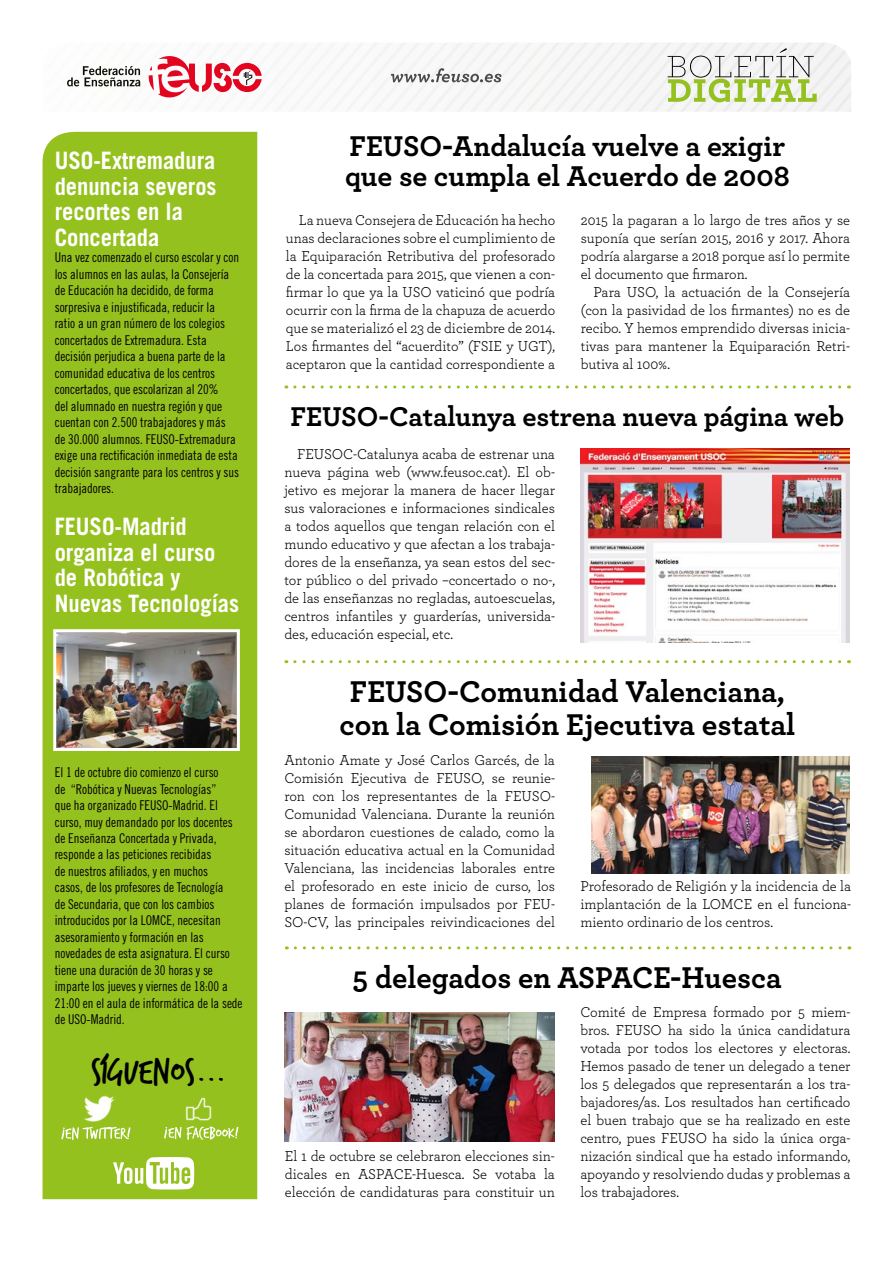
<style>
.page{position:relative;width:893px;height:1263px;background:#fff}
.page>*{position:absolute;margin:0;border:0;box-sizing:border-box;transform-origin:0 0}
.t1{font:37.65px "Trash Hand";color:#000}
.t2{font:700 31.5px/33px "Archer Pro";color:#000;text-align:center}
.t3{font:700 30px/30px "Archer Pro";color:#000}
.t4{font:700 28.5px "Archer Pro";color:#000}
.t5{font:700 24px/25.5px "Trade Gothic LT Std";letter-spacing:-.005em;color:#fff;scale:.94 1}
.t6{font:15px/18px "Archer Pro";letter-spacing:-.005em;color:#000;text-align:justify}
.t7{font:15px/18px "Archer Pro";letter-spacing:-.005em;color:#000;text-align:justify;scale:.96 1}
.t8{font:13.5px/16.5px "Trade Gothic LT Std Cn 18";letter-spacing:-.005em;color:#000;scale:.95 1}
</style>
<div class="page">
<div style="left:43px;top:136px;width:214px;height:1063px;background:#95c11f"></div>
<svg style="left:57px;top:43px;width:794px;height:93px"></svg>
<svg style="left:295px;top:385px;width:554px;height:3px"></svg>
<svg style="left:295px;top:660px;width:554px;height:3px"></svg>
<svg style="left:295px;top:946px;width:555px;height:3px"></svg>
<svg style="left:61px;top:1127px;width:69px;height:13px"></svg>
<img style="left:83px;top:1096px;width:31px;height:26px">
<svg style="left:164px;top:1126px;width:74px;height:14px"></svg>
<img style="left:184px;top:1096px;width:28px;height:26px">
<svg style="left:113px;top:1157px;width:81px;height:32px"></svg>
<img style="left:580px;top:448px;width:270px;height:195px">
<img style="left:57px;top:633px;width:179px;height:114px">
<div style="left:53px;top:629px;width:187px;height:122px;border:3px solid #fff"></div>
<img style="left:591px;top:757px;width:259px;height:116px">
<img style="left:284px;top:1012px;width:271px;height:129px">
<h3 class="t5" style="left:55px;top:148px;width:174px">USO-Extremadura denuncia severos recortes en la<br>Concertada</h3>
<p class="t8" style="left:55px;top:249px;width:196px">Una vez comenzado el curso escolar y con los alumnos en las aulas, la Consejería de Educación ha decidido, de forma sorpresiva e injustificada, reducir la<br>ratio a un gran número de los colegios concertados de Extremadura. Esta decisión perjudica a buena parte de la comunidad educativa de los centros concertados, que escolarizan al 20%<br>del alumnado en nuestra región y que cuentan con 2.500 trabajadores y más de 30.000 alumnos. FEUSO-Extremadura exige una rectificación inmediata de esta decisión sangrante para los centros y sus trabajadores.</p>
<h3 class="t5" style="left:55px;top:514px;width:198px">FEUSO-Madrid organiza el curso de Robótica y<br>Nuevas Tecnologías</h3>
<p class="t8" style="left:55px;top:764px;width:199px">El 1 de octubre dio comienzo el curso<br>de “Robótica y Nuevas Tecnologías”<br>que ha organizado FEUSO-Madrid. El curso, muy demandado por los docentes de Enseñanza Concertada y Privada, responde a las peticiones recibidas<br>de nuestros afiliados, y en muchos<br>casos, de los profesores de Tecnología<br>de Secundaria, que con los cambios introducidos por la LOMCE, necesitan asesoramiento y formación en las novedades de esta asignatura. El curso tiene una duración de 30 horas y se imparte los jueves y viernes de 18:00 a 21:00 en el aula de informática de la sede de USO-Madrid.</p>
<h1 class="t1" style="left:91px;top:1053px;width:136px">SÍGUENOS...</h1>
<h3 class="t3" style="left:345px;top:129px;width:446px">FEUSO-Andalucía vuelve a exigir que se cumpla el Acuerdo de 2008</h3>
<p class="t7" style="left:286px;top:210px;width:282px;text-indent:13px">La nueva Consejera de Educación ha hecho unas declaraciones sobre el cumplimiento de la Equiparación Retributiva del profesorado de la concertada para 2015, que vienen a con&shy;firmar lo que ya la USO vaticinó que podría ocurrir con la firma de la chapuza de acuerdo que se materializó el 23 de diciembre de 2014.<br>Los firmantes del “acuerdito” (FSIE y UGT), aceptaron que la cantidad correspondiente a</p>
<p class="t7" style="left:581px;top:210px;width:282px">2015 la pagaran a lo largo de tres años y se suponía que serían 2015, 2016 y 2017. Ahora podría alargarse a 2018 porque así lo permite el documento que firmaron.</p>
<p class="t6" style="left:581px;top:282px;width:271px;text-indent:13px">Para USO, la actuación de la Consejería (con la pasividad de los firmantes) no es de recibo. Y hemos emprendido diversas inicia&shy;tivas para mantener la Equiparación Retri&shy;butiva al 100%.</p>
<h3 class="t4" style="left:290px;top:394px;width:555px">FEUSO-Catalunya estrena nueva página web</h3>
<p class="t6" style="left:284px;top:444px;width:272px;text-indent:13px">FEUSOC-Catalunya acaba de estrenar una nueva página web (www.feusoc.cat). El ob&shy;jetivo es mejorar la manera de hacer llegar sus valoraciones e informaciones sindicales a todos aquellos que tengan relación con el mundo educativo y que afectan a los trabaja&shy;dores de la enseñanza, ya sean estos del sec&shy;tor público o del privado –concertado o no-, de las enseñanzas no regladas, autoescuelas, centros infantiles y guarderías, universida&shy;des, educación especial, etc.</p>
<h2 class="t2" style="left:339px;top:673px;width:457px">FEUSO-Comunidad Valenciana, con la Comisión Ejecutiva estatal</h2>
<p class="t6" style="left:284px;top:750px;width:272px">Antonio Amate y José Carlos Garcés, de la Comisión Ejecutiva de FEUSO, se reunie&shy;ron con los representantes de la FEUSO-Comunidad Valenciana. Durante la reunión se abordaron cuestiones de calado, como la situación educativa actual en la Comunidad Valenciana, las incidencias laborales entre el profesorado en este inicio de curso, los planes de formación impulsados por FEU-SO-CV, las principales reivindicaciones del</p>
<p class="t6" style="left:580px;top:876px;width:272px">Profesorado de Religión y la incidencia de la implantación de la LOMCE en el funciona&shy;miento ordinario de los centros.</p>
<h2 class="t2" style="left:353px;top:959px;width:431px">5 delegados en ASPACE-Huesca</h2>
<p class="t6" style="left:285px;top:1146px;width:272px">El 1 de octubre se celebraron elecciones sin&shy;dicales en ASPACE-Huesca. Se votaba la elección de candidaturas para constituir un</p>
<p class="t6" style="left:580px;top:1002px;width:272px">Comité de Empresa formado por 5 miem&shy;bros. FEUSO ha sido la única candidatura votada por todos los electores y electoras.<br>Hemos pasado de tener un delegado a tener los 5 delegados que representarán a los tra&shy;bajadores/as. Los resultados han certificado el buen trabajo que se ha realizado en este centro, pues FEUSO ha sido la única orga&shy;nización sindical que ha estado informando, apoyando y resolviendo dudas y problemas a los trabajadores.</p>
</div>
